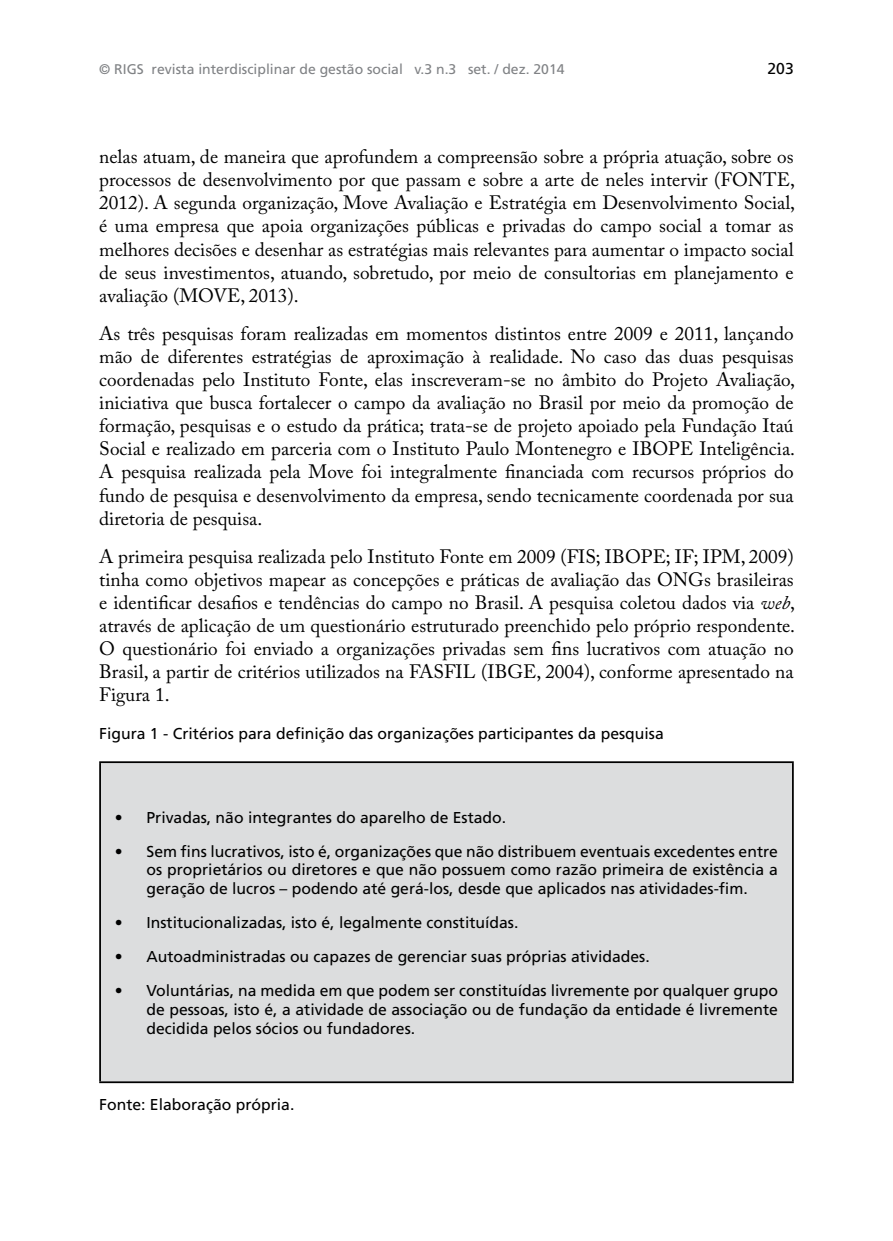
<style>
.page{position:relative;width:893px;height:1241px;background:#fff}
.page>*{position:absolute;margin:0;border:0;box-sizing:border-box;transform-origin:0 0}
.t1{font:19.25px/23.1px "Adobe Caslon Pro";color:#000;text-align:justify}
.t2{font:15.75px/18.9px "Frutiger LT Std";color:#000;text-align:justify}
.t3{font:14px "Frutiger LT Std";color:#808285}
.s1{font-style:italic}
</style>
<div class="page">
<div style="left:100px;top:762px;width:693px;height:320px;background:#dcddde"></div>
<hr style="left:99px;top:761px;width:695px;height:2px;background:#000">
<hr style="left:99px;top:763px;width:2px;height:318px;background:#000">
<hr style="left:792px;top:763px;width:2px;height:318px;background:#000">
<hr style="left:99px;top:1081px;width:695px;height:1px;background:#000">
<p class="t3" style="left:99px;top:61px;width:467px">© RIGS revista interdisciplinar de gestão social v.3 n.3 set. / dez. 2014</p>
<p class="t2" style="left:767px;top:59px;width:28px">203</p>
<p class="t1" style="left:99px;top:145px;width:697px">nelas atuam, de maneira que aprofundem a compreensão sobre a própria atuação, sobre os processos de desenvolvimento por que passam e sobre a arte de neles intervir (FONTE, 2012). A segunda organização, Move Avaliação e Estratégia em Desenvolvimento Social, é uma empresa que apoia organizações públicas e privadas do campo social a tomar as melhores decisões e desenhar as estratégias mais relevantes para aumentar o impacto social de seus investimentos, atuando, sobretudo, por meio de consultorias em planejamento e avaliação (MOVE, 2013).</p>
<p class="t1" style="left:99px;top:321px;width:697px">As três pesquisas foram realizadas em momentos distintos entre 2009 e 2011, lançando mão de diferentes estratégias de aproximação à realidade. No caso das duas pesquisas coordenadas pelo Instituto Fonte, elas inscreveram-se no âmbito do Projeto Avaliação, iniciativa que busca fortalecer o campo da avaliação no Brasil por meio da promoção de formação, pesquisas e o estudo da prática; trata-se de projeto apoiado pela Fundação Itaú Social e realizado em parceria com o Instituto Paulo Montenegro e IBOPE Inteligência.<br>A pesquisa realizada pela Move foi integralmente financiada com recursos próprios do fundo de pesquisa e desenvolvimento da empresa, sendo tecnicamente coordenada por sua diretoria de pesquisa.</p>
<p class="t1" style="left:99px;top:544px;width:697px">A primeira pesquisa realizada pelo Instituto Fonte em 2009 (FIS; IBOPE; IF; IPM, 2009) tinha como objetivos mapear as concepções e práticas de avaliação das ONGs brasileiras e identificar desafios e tendências do campo no Brasil. A pesquisa coletou dados via <span class="s1">web</span>, através de aplicação de um questionário estruturado preenchido pelo próprio respondente.<br>O questionário foi enviado a organizações privadas sem fins lucrativos com atuação no Brasil, a partir de critérios utilizados na FASFIL (IBGE, 2004), conforme apresentado na Figura 1.</p>
<p class="t2" style="left:99px;top:724px;width:566px">Figura 1 - Critérios para definição das organizações participantes da pesquisa</p>
<p class="t2" style="left:115px;top:807px;width:393px">• Privadas, não integrantes do aparelho de Estado.</p>
<p class="t2" style="left:146px;top:841px;width:633px;text-indent:-32px">• Sem fins lucrativos, isto é, organizações que não distribuem eventuais excedentes entre os proprietários ou diretores e que não possuem como razão primeira de existência a geração de lucros – podendo até gerá-los, desde que aplicados nas atividades-fim.</p>
<p class="t2" style="left:115px;top:913px;width:405px">• Institucionalizadas, isto é, legalmente constituídas.</p>
<p class="t2" style="left:115px;top:946px;width:536px">• Autoadministradas ou capazes de gerenciar suas próprias atividades.</p>
<p class="t2" style="left:146px;top:980px;width:633px;text-indent:-32px">• Voluntárias, na medida em que podem ser constituídas livremente por qualquer grupo de pessoas, isto é, a atividade de associação ou de fundação da entidade é livremente decidida pelos sócios ou fundadores.</p>
<p class="t2" style="left:99px;top:1094px;width:197px">Fonte: Elaboração própria.</p>
</div>
